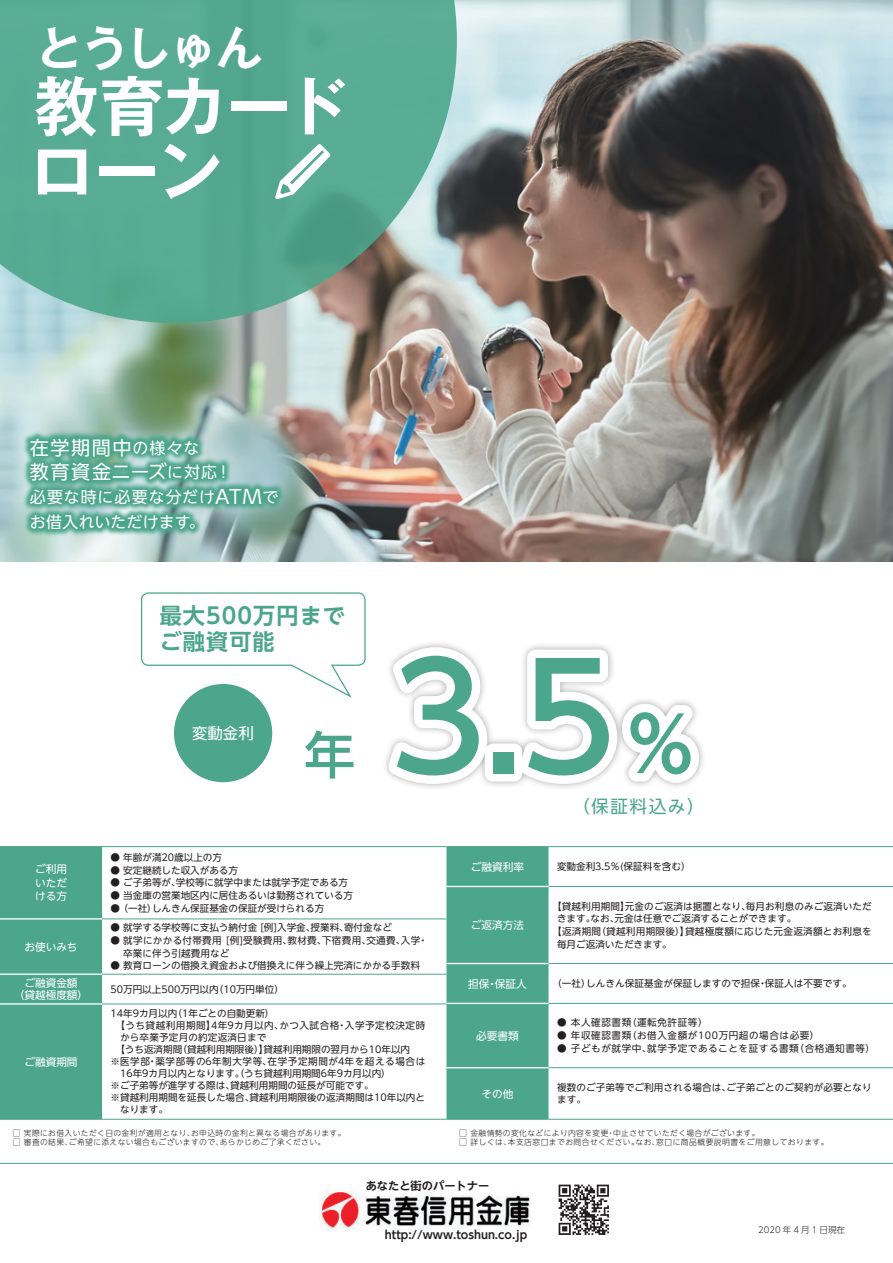
<style>
.page{position:relative;width:893px;height:1263px;background:#fff}
.page>*{position:absolute;margin:0;border:0;box-sizing:border-box;transform-origin:0 0}
.t1{font:500 145.2px "UD Shin Go NT Pro";color:#4ca68b}
.t2{font:700 64.8px/64.8px "Gothic MB101 Pro De";letter-spacing:-.015em;color:#fff}
.t3{font:500 50.85px "UD Shin Go NT Pro";color:#4ca68b}
.t4{font:700 46.5px "Gothic MB101 Pro De";letter-spacing:-.02em;color:#fff}
.t5{font:700 22.05px/26.4px "UD Shin Go NT Pro De";letter-spacing:.05em;color:#4ca68b}
.t6{font:19.2px/24.5px "UD Shin Go NT Pro";letter-spacing:.075em;color:#fff}
.t7{font:17.55px "UD Shin Go NT Pro";letter-spacing:.09em;color:#4ca68b}
.t8{font:15.9px/25.7px "UD Shin Go NT Pro";letter-spacing:.04em;color:#fff}
.t9{font:15.45px "UD Shin Go NT Pro";color:#fff}
.t10{font:700 11.25px "UD Shin Go NT Pro De";color:#231f20}
.t11{font:10.65px/13.5px "UD Shin Go NT Pro";color:#fff;text-align:justify}
.t12{font:9.6px/12.8px "UD Shin Go NT Pro";color:#231f20}
.t13{font:9.6px "UD Shin Go NT Pro";letter-spacing:.06em;color:#231f20}
.t14{font:9.6px/12.8px "UD Shin Go NT Pro";letter-spacing:.03em;color:#231f20}
.t15{font:9.6px "UD Shin Go NT Pro";letter-spacing:.055em;color:#231f20}
.t16{font:9.6px "UD Shin Go NT Pro";letter-spacing:.02em;color:#231f20}
.t17{font:300 8.55px "UD Shin Go NT Pro";color:#231f20}
.t18{font:300 7.8px "UD Shin Go NT Pro";letter-spacing:.05em;color:#231f20}
.s1{font-size:15.9px}
.s2{font-size:19.2px}
.s3{font-family:"UD Shin Go NT Pro De";font-weight:700;font-size:74.85px}
</style>
<div class="page">
<img style="left:0;top:0;width:893px;height:561px">
<svg style="left:0;top:0;width:457px;height:323px;background:#62aa95"></svg>
<img style="left:319px;top:1189px;width:212px;height:42px">
<img style="left:558px;top:1184px;width:51px;height:51px">
<hr style="left:0;top:1163px;width:893px;height:1px;background:#4ca68b">
<div style="left:0;top:847px;width:102px;height:272px;background:#4ca68b"></div>
<hr style="left:0;top:918px;width:102px;height:1px;background:#fff">
<hr style="left:0;top:973px;width:102px;height:2px;background:#fff">
<hr style="left:0;top:1003px;width:102px;height:2px;background:#fff">
<hr style="left:102px;top:918px;width:344px;height:1px;background:#4ca68b">
<hr style="left:102px;top:974px;width:344px;height:1px;background:#4ca68b">
<hr style="left:102px;top:1003px;width:344px;height:1px;background:#4ca68b">
<hr style="left:0;top:846px;width:102px;height:1px;background:#4ca68b">
<hr style="left:102px;top:846px;width:344px;height:1px;background:#4ca68b">
<hr style="left:0;top:1119px;width:102px;height:1px;background:#4ca68b">
<hr style="left:102px;top:1119px;width:344px;height:1px;background:#4ca68b">
<div style="left:446px;top:847px;width:103px;height:272px;background:#4ca68b"></div>
<hr style="left:446px;top:886px;width:103px;height:1px;background:#fff">
<hr style="left:446px;top:963px;width:103px;height:1px;background:#fff">
<hr style="left:446px;top:1003px;width:103px;height:1px;background:#fff">
<hr style="left:446px;top:1067px;width:103px;height:1px;background:#fff">
<hr style="left:549px;top:886px;width:344px;height:1px;background:#4ca68b">
<hr style="left:549px;top:963px;width:344px;height:1px;background:#4ca68b">
<hr style="left:549px;top:1003px;width:344px;height:1px;background:#4ca68b">
<hr style="left:549px;top:1067px;width:344px;height:1px;background:#4ca68b">
<hr style="left:446px;top:846px;width:103px;height:1px;background:#4ca68b">
<hr style="left:549px;top:846px;width:344px;height:1px;background:#4ca68b">
<hr style="left:446px;top:1119px;width:103px;height:1px;background:#4ca68b">
<hr style="left:549px;top:1119px;width:344px;height:1px;background:#4ca68b">
<div style="left:174px;top:684px;width:98px;height:98px;background:#4ca68b;border-radius:50%"></div>
<div style="left:381px;top:640px;width:325px;height:151px;background:#231f20;opacity:.4"></div>
<svg style="left:381px;top:640px;width:115px;height:151px"></svg>
<svg style="left:508px;top:641px;width:198px;height:150px"></svg>
<svg style="left:140px;top:592px;width:226px;height:107px"></svg>
<svg style="left:22px;top:430px;width:263px;height:107px;background:#72b2a2"></svg>
<svg style="left:275px;top:144px;width:56px;height:56px"></svg>
<h3 class="t4" style="left:36px;top:10px;width:228px">とうしゅん</h3>
<h2 class="t2" style="left:30px;top:66px;width:320px">教育カードローン</h2>
<h3 class="t6" style="left:30px;top:435px;width:203px">在学期間中<span class="s1">の様々な<br></span>教育資金ニーズ<span class="s1">に対応！</span></h3>
<h3 class="t8" style="left:30px;top:483px;width:250px">必要な時に必要な分だけ<span class="s2">ATM</span>でお借入れいただけます。</h3>
<h3 class="t5" style="left:160px;top:602px;width:187px">最大500万円までご融資可能</h3>
<h3 class="t9" style="left:192px;top:720px;width:63px">変動金利</h3>
<h3 class="t3" style="left:304px;top:713px;width:52px">年</h3>
<h1 class="t1" style="left:390px;top:600px;width:305px">3.5 <span class="s3">%</span></h1>
<h3 class="t7" style="left:572px;top:792px;width:134px">（保証料込み）</h3>
<p class="t11" style="left:35px;top:862px;width:33px">ご利用いただける方</p>
<p class="t11" style="left:24px;top:939px;width:55px">お使いみち</p>
<p class="t12" style="left:111px;top:850px;width:113px">● 年齢が満20歳以上の方</p>
<p class="t12" style="left:111px;top:863px;width:129px">● 安定継続した収入がある方</p>
<p class="t12" style="left:111px;top:876px;width:239px">● ご子弟等が、学校等に就学中または就学予定である方</p>
<p class="t12" style="left:111px;top:889px;width:244px">● 当金庫の営業地区内に居住あるいは勤務されている方</p>
<p class="t12" style="left:111px;top:901px;width:215px">● （一社）しんきん保証基金の保証が受けられる方</p>
<p class="t12" style="left:111px;top:921px;width:283px">● 就学する学校等に支払う納付金 [例]入学金、授業料、寄付金など</p>
<p class="t14" style="left:123px;top:933px;width:306px;text-indent:-13px">● 就学にかかる付帯費用 [例]受験費用、教材費、下宿費用、交通費、入学・卒業に伴う引越費用など</p>
<p class="t12" style="left:111px;top:959px;width:311px">● 教育ローンの借換え資金および借換えに伴う繰上完済にかかる手数料</p>
<p class="t11" style="left:14px;top:977px;width:76px;line-height:11.7px;text-align:center">ご融資金額<br>（貸越極度額）</p>
<p class="t12" style="left:111px;top:982px;width:175px">50万円以上500万円以内（10万円単位）</p>
<p class="t11" style="left:24px;top:1054px;width:55px">ご融資期間</p>
<p class="t12" style="left:111px;top:1007px;width:165px">14年9カ月以内（1年ごとの自動更新）</p>
<p class="t15" style="left:115px;top:1018px;width:311px">【うち貸越利用期間】4年9カ月以内、かつ入試合格・入学予定校決定時</p>
<p class="t16" style="left:120px;top:1030px;width:148px">から卒業予定月の約定返済日まで</p>
<p class="t12" style="left:115px;top:1043px;width:296px">【うち返済期間（貸越利用期限後）】貸越利用期限の翌月から10年以内</p>
<p class="t13" style="left:111px;top:1054px;width:316px">※医学部・薬学部等の6年制大学等、在学予定期間が4年を超える場合は</p>
<p class="t12" style="left:120px;top:1067px;width:272px">16年9カ月以内となります。（うち貸越利用期間6年9カ月以内）</p>
<p class="t12" style="left:111px;top:1079px;width:265px">※ご子弟等が進学する際は、貸越利用期間の延長が可能です。</p>
<p class="t12" style="left:111px;top:1091px;width:316px">※貸越利用期間を延長した場合、貸越利用期限後の返済期間は10年以内と</p>
<p class="t12" style="left:120px;top:1103px;width:49px">なります。</p>
<p class="t18" style="left:13px;top:1126px;width:334px">□ 実際にお借入いただく日の金利が適用となり、お申込時の金利と異なる場合があります。</p>
<p class="t18" style="left:13px;top:1136px;width:314px">□ 審査の結果、ご希望に添えない場合もございますので、あらかじめご了承ください。</p>
<p class="t11" style="left:471px;top:859px;width:55px">ご融資利率</p>
<p class="t12" style="left:557px;top:860px;width:135px">変動金利3.5％(保証料を含む）</p>
<p class="t11" style="left:471px;top:918px;width:55px">ご返済方法</p>
<p class="t12" style="left:552px;top:899px;width:321px">【貸越利用期間】元金のご返済は据置となり、毎月お利息のみご返済いただ</p>
<p class="t12" style="left:557px;top:912px;width:241px">きます。なお、元金は任意でご返済することができます。</p>
<p class="t14" style="left:552px;top:925px;width:321px">【返済期間（貸越利用期限後）】貸越極度額に応じた元金返済額とお利息を</p>
<p class="t12" style="left:557px;top:937px;width:116px">毎月ご返済いただきます。</p>
<p class="t11" style="left:468px;top:976px;width:60px">担保・保証人</p>
<p class="t12" style="left:552px;top:977px;width:301px">（一社）しんきん保証基金が保証しますので担保・保証人は不要です。</p>
<p class="t11" style="left:476px;top:1028px;width:44px">必要書類</p>
<p class="t13" style="left:557px;top:1015px;width:152px">● 本人確認書類（運転免許証等）</p>
<p class="t13" style="left:557px;top:1028px;width:264px">● 年収確認書類（お借入金額が100万円超の場合は必要）</p>
<p class="t13" style="left:557px;top:1040px;width:320px">● 子どもが就学中、就学予定であることを証する書類（合格通知書等）</p>
<p class="t11" style="left:482px;top:1086px;width:33px">その他</p>
<p class="t12" style="left:557px;top:1080px;width:316px">複数のご子弟等でご利用される場合は、ご子弟ごとのご契約が必要となります。</p>
<p class="t18" style="left:459px;top:1126px;width:302px">□ 金融情勢の変化などにより内容を変更・中止させていただく場合がございます。</p>
<p class="t18" style="left:459px;top:1136px;width:371px">□ 詳しくは、本支店窓口までお問合せください。なお、窓口に商品概要説明書をご用意しております。</p>
<p class="t10" style="left:366px;top:1176px;width:125px">あなたと街のパートナー</p>
<p class="t10" style="left:385px;top:1225px;width:144px">http://www.toshun.co.jp</p>
<p class="t17" style="left:758px;top:1223px;width:88px">2020 年 4 月 1 日現在</p>
</div>
